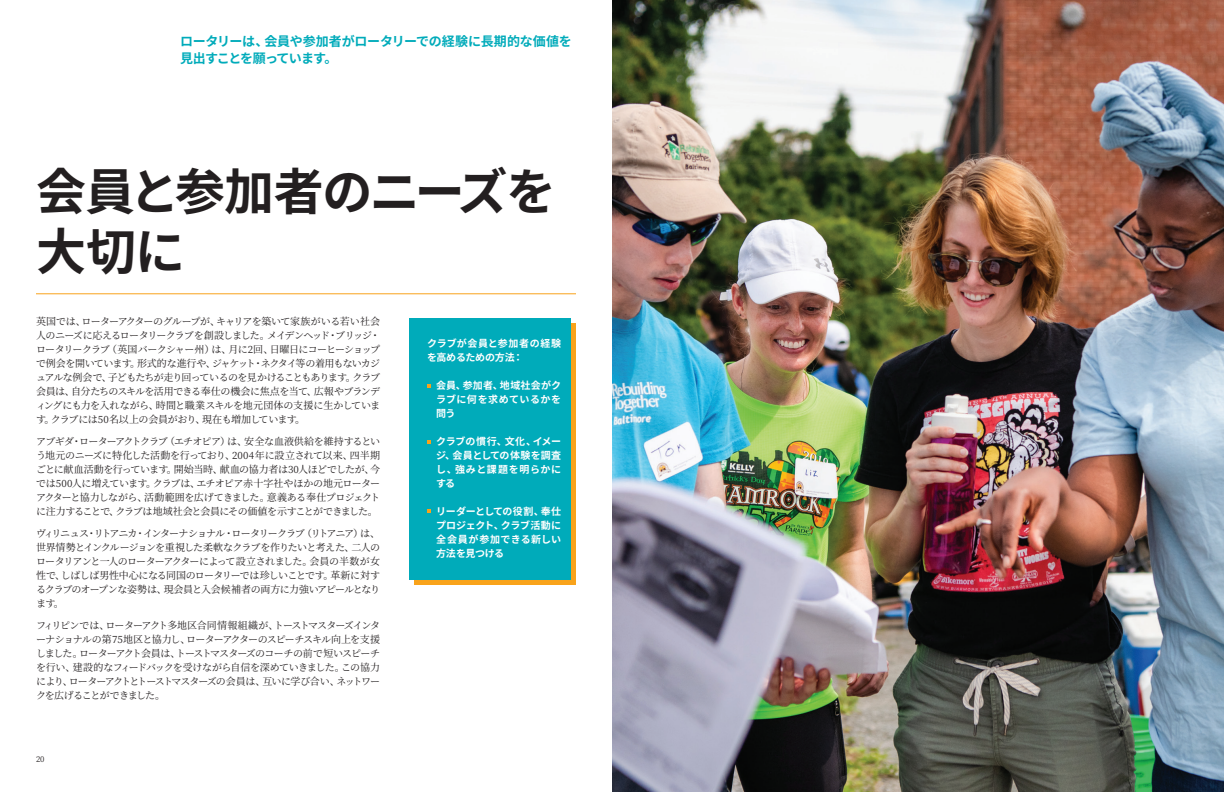
<style>
.page{position:relative;width:1224px;height:792px;background:#fff}
.page>*{position:absolute;margin:0;border:0;box-sizing:border-box;transform-origin:0 0}
.t1{font:700 50px/60px "Noto Sans JP";letter-spacing:-.03em;color:#231f20}
.t2{font:700 13px/17px "Noto Sans JP";letter-spacing:-.02em;color:#00abba}
.t3{font:10px/14px "Noto Serif JP";letter-spacing:-.06em;color:#231f20;text-align:justify}
.t4{font:700 10px/14px "Noto Sans JP";letter-spacing:.02em;color:#fff;text-align:justify}
.t5{font:700 10px/14px "Noto Sans JP";letter-spacing:-.005em;color:#fff}
.t6{font:8px "Noto Serif JP";color:#231f20}
</style>
<div class="page">
<img style="left:612px;top:0;width:612px;height:792px">
<hr style="left:36px;top:293px;width:540px;height:1px;background:#f9a31b">
<div style="left:415px;top:323px;width:161px;height:262px;background:#f9a31b"></div>
<div style="left:410px;top:318px;width:161px;height:262px;background:#00abba"></div>
<h2 class="t2" style="left:180px;top:33px;width:393px">ロータリーは、会員や参加者がロータリーでの経験に長期的な価値を見出すことを願っています。</h2>
<h1 class="t1" style="left:36px;top:162px;width:522px">会員と参加者のニーズを大切に</h1>
<p class="t3" style="left:36px;top:315px;width:346px">英国では、ローターアクターのグループが、キャリアを築いて家族がいる若い社会人のニーズに応えるロータリークラブを創設しました。メイデンヘッド・ブリッジ・ロータリークラブ（英国バークシャー州）は、月に2回、日曜日にコーヒーショップで例会を開いています。形式的な進行や、ジャケット・ネクタイ等の着用もないカジュアルな例会で、子どもたちが走り回っているのを見かけることもあります。クラブ会員は、自分たちのスキルを活用できる奉仕の機会に焦点を当て、広報やブランディングにも力を入れながら、時間と職業スキルを地元団体の支援に生かしています。クラブには50名以上の会員がおり、現在も増加しています。</p>
<p class="t3" style="left:36px;top:435px;width:346px">アブギダ・ローターアクトクラブ（エチオピア）は、安全な血液供給を維持するという地元のニーズに特化した活動を行っており、2004年に設立されて以来、四半期ごとに献血活動を行っています。開始当時、献血の協力者は30人ほどでしたが、今では500人に増えています。クラブは、エチオピア赤十字社やほかの地元ローターアクターと協力しながら、活動範囲を広げてきました。意義ある奉仕プロジェクトに注力することで、クラブは地域社会と会員にその価値を示すことができました。</p>
<p class="t3" style="left:36px;top:527px;width:346px">ヴィリニュス・リトアニカ・インターナショナル・ロータリークラブ（リトアニア）は、世界情勢とインクルージョンを重視した柔軟なクラブを作りたいと考えた、二人のロータリアンと一人のローターアクターによって設立されました。会員の半数が女性で、しばしば男性中心になる同国のロータリーでは珍しいことです。革新に対するクラブのオープンな姿勢は、現会員と入会候補者の両方に力強いアピールとなります。</p>
<p class="t3" style="left:36px;top:619px;width:346px">フィリピンでは、ローターアクト多地区合同情報組織が、トーストマスターズインターナショナルの第75地区と協力し、ローターアクターのスピーチスキル向上を支援しました。ローターアクト会員は、トーストマスターズのコーチの前で短いスピーチを行い、建設的なフィードバックを受けながら自信を深めていきました。この協力により、ローターアクトとトーストマスターズの会員は、互いに学び合い、ネットワークを広げることができました。</p>
<p class="t6" style="left:36px;top:755px;width:10px">20</p>
<p class="t5" style="left:427px;top:336px;width:136px">クラブが会員と参加者の経験を高めるための方法：</p>
<p class="t4" style="left:436px;top:378px;width:127px">会員、参加者、地域社会がクラブに何を求めているかを問う</p>
<p class="t4" style="left:436px;top:434px;width:127px">クラブの慣行、文化、イメージ、会員としての体験を調査し、強みと課題を明らかにする</p>
<p class="t4" style="left:436px;top:504px;width:127px">リーダーとしての役割、奉仕プロジェクト、クラブ活動に全会員が参加できる新しい方法を見つける</p>
</div>
